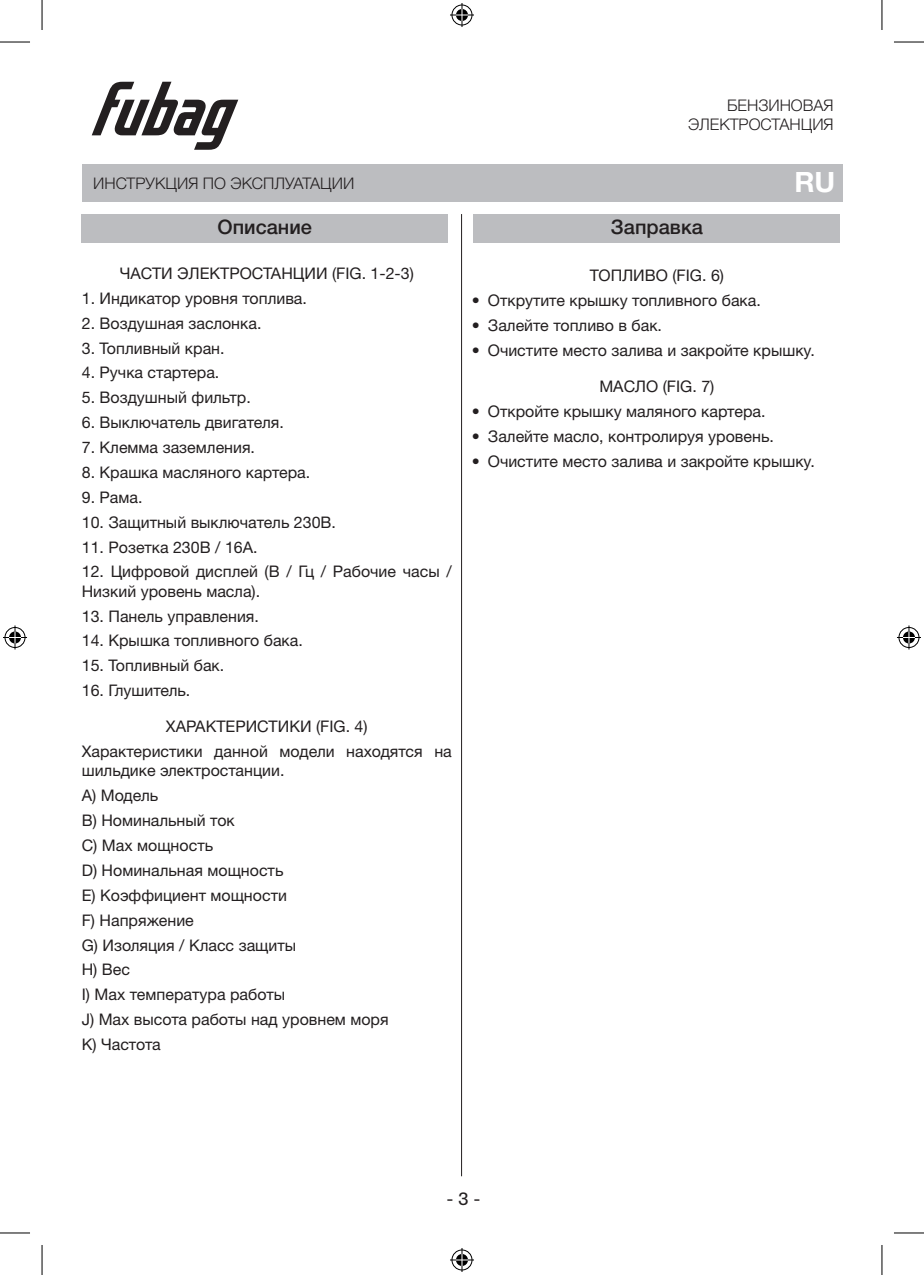
<style>
.page{position:relative;width:924px;height:1275px;background:#fff}
.page>*{position:absolute;margin:0;border:0;box-sizing:border-box;transform-origin:0 0}
.t1{font:700 28px "Helvetica Neue LTW1 G";color:#fff}
.t2{font:500 20px "Helvetica Neue LTW1 G";color:#231f20}
.t3{font:18px "Supria Sans";color:#231f20}
.t4{font:16px/19.2px "Helvetica Neue LTW1 G";color:#231f20}
.t5{font:300 16px/19.2px "Helvetica Neue LTW1 G";color:#231f20;text-align:right}
</style>
<div class="page">
<hr style="left:461px;top:214px;width:1px;height:962px;background:#231f20">
<svg style="left:92px;top:82px;width:146px;height:68px"></svg>
<div style="left:82px;top:164px;width:759px;height:38px;background:#bcbdc0"></div>
<div style="left:82px;top:214px;width:365px;height:29px;background:#bcbdc0"></div>
<div style="left:473px;top:214px;width:366px;height:29px;background:#bcbdc0"></div>
<hr style="left:0;top:42px;width:30px;height:1px;background:#000">
<hr style="left:893px;top:42px;width:30px;height:1px;background:#000">
<hr style="left:0;top:1232px;width:30px;height:1px;background:#000">
<hr style="left:893px;top:1232px;width:30px;height:1px;background:#000">
<hr style="left:42px;top:0;width:1px;height:30px;background:#000">
<hr style="left:42px;top:1245px;width:1px;height:30px;background:#000">
<hr style="left:881px;top:0;width:1px;height:30px;background:#000">
<hr style="left:881px;top:1245px;width:1px;height:30px;background:#000">
<svg style="left:450px;top:3px;width:24px;height:24px"></svg>
<svg style="left:450px;top:1248px;width:24px;height:24px"></svg>
<svg style="left:3px;top:625px;width:24px;height:24px"></svg>
<svg style="left:897px;top:625px;width:23px;height:24px"></svg>
<p class="t5" style="left:688px;top:96px;width:147px">БЕНЗИНОВАЯ<br>ЭЛЕКТРОСТАНЦИЯ</p>
<p class="t5" style="left:93px;top:173px;width:262px">ИНСТРУКЦИЯ ПО ЭКСПЛУАТАЦИИ</p>
<h1 class="t1" style="left:794px;top:165px;width:42px">RU</h1>
<p class="t2" style="left:217px;top:215px;width:96px">Описание</p>
<p class="t4" style="left:120px;top:263px;width:295px">ЧАСТИ ЭЛЕКТРОСТАНЦИИ (FIG. 1-2-3)</p>
<p class="t4" style="left:82px;top:288px;width:227px">1. Индикатор уровня топлива.</p>
<p class="t4" style="left:82px;top:313px;width:181px">2. Воздушная заслонка.</p>
<p class="t4" style="left:82px;top:338px;width:144px">3. Топливный кран.</p>
<p class="t4" style="left:82px;top:363px;width:139px">4. Ручка стартера.</p>
<p class="t4" style="left:82px;top:388px;width:170px">5. Воздушный фильтр.</p>
<p class="t4" style="left:82px;top:413px;width:204px">6. Выключатель двигателя.</p>
<p class="t4" style="left:82px;top:437px;width:175px">7. Клемма заземления.</p>
<p class="t4" style="left:82px;top:462px;width:230px">8. Крашка масляного картера.</p>
<p class="t4" style="left:82px;top:487px;width:62px">9. Рама.</p>
<p class="t4" style="left:82px;top:512px;width:255px">10. Защитный выключатель 230В.</p>
<p class="t4" style="left:82px;top:537px;width:177px">11. Розетка 230В / 16A.</p>
<p class="t4" style="left:82px;top:562px;width:371px">12. Цифровой дисплей (В / Гц / Рабочие часы /<br>Низкий уровень масла).</p>
<p class="t4" style="left:82px;top:606px;width:178px">13. Панель управления.</p>
<p class="t4" style="left:82px;top:631px;width:222px">14. Крышка топливного бака.</p>
<p class="t4" style="left:82px;top:656px;width:144px">15. Топливный бак.</p>
<p class="t4" style="left:82px;top:681px;width:110px">16. Глушитель.</p>
<p class="t4" style="left:166px;top:717px;width:203px">ХАРАКТЕРИСТИКИ (FIG. 4)</p>
<p class="t4" style="left:82px;top:742px;width:371px">Характеристики данной модели находятся на шильдике электростанции.</p>
<p class="t4" style="left:82px;top:786px;width:78px">A) Модель</p>
<p class="t4" style="left:82px;top:811px;width:154px">B) Номинальный ток</p>
<p class="t4" style="left:82px;top:835px;width:133px">C) Max мощность</p>
<p class="t4" style="left:82px;top:860px;width:203px">D) Номинальная мощность</p>
<p class="t4" style="left:82px;top:885px;width:207px">E) Коэффициент мощности</p>
<p class="t4" style="left:82px;top:910px;width:113px">F) Напряжение</p>
<p class="t4" style="left:82px;top:935px;width:216px">G) Изоляция / Класс защиты</p>
<p class="t4" style="left:82px;top:960px;width:50px">H) Вес</p>
<p class="t4" style="left:82px;top:985px;width:205px">I) Max температура работы</p>
<p class="t4" style="left:82px;top:1009px;width:308px">J) Max высота работы над уровнем моря</p>
<p class="t4" style="left:82px;top:1034px;width:80px">K) Частота</p>
<p class="t2" style="left:610px;top:215px;width:93px">Заправка</p>
<p class="t4" style="left:589px;top:266px;width:136px">ТОПЛИВО (FIG. 6)</p>
<p class="t4" style="left:471px;top:290px;width:290px">• Открутите крышку топливного бака.</p>
<p class="t4" style="left:471px;top:315px;width:191px">• Залейте топливо в бак.</p>
<p class="t4" style="left:471px;top:340px;width:344px">• Очистите место залива и закройте крышку.</p>
<p class="t4" style="left:599px;top:376px;width:116px">МАСЛО (FIG. 7)</p>
<p class="t4" style="left:471px;top:401px;width:295px">• Откройте крышку маляного картера.</p>
<p class="t4" style="left:471px;top:426px;width:303px">• Залейте масло, контролируя уровень.</p>
<p class="t4" style="left:471px;top:451px;width:344px">• Очистите место залива и закройте крышку.</p>
<p class="t3" style="left:446px;top:1188px;width:36px">- 3 -</p>
</div>
